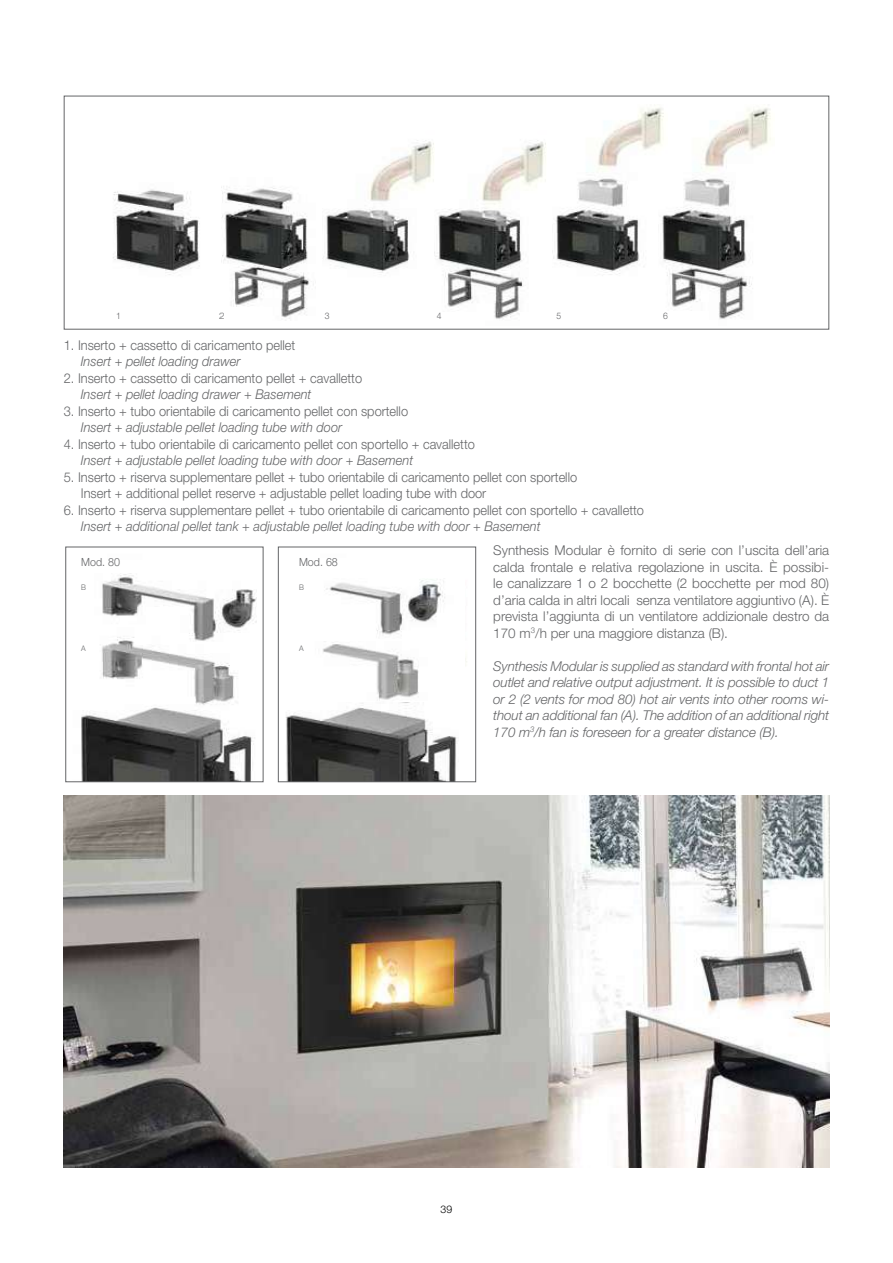
<style>
.page{position:relative;width:893px;height:1263px;background:#fff}
.page>*{position:absolute;margin:0;border:0;box-sizing:border-box;transform-origin:0 0}
.t1{font:300 13.5px/16.5px "Helvetica Neue LT Std";color:#646567;scale:.95 1}
.t2{font:300 13.5px/16.5px "Helvetica Neue LT Std";color:#646567;text-align:justify}
.t3{font:italic 300 13.5px/16.5px "Helvetica Neue LT Std";color:#646567;text-align:justify}
.t4{font:italic 300 13.5px "Helvetica Neue LT Std";color:#646567;scale:.95 1}
.t5{font:300 11.25px "Helvetica Neue LT Std";color:#646567;scale:.95 1}
.t6{font:300 10.5px "Helvetica Neue LT Std";color:#000}
.t7{font:300 9px "Helvetica Neue LT Std";color:#646567;scale:.95 1}
.t8{font:300 7.65px "Helvetica Neue LT Std";color:#646567;scale:.95 1}
</style>
<div class="page">
<img style="left:81px;top:714px;width:174px;height:66px">
<div style="left:65px;top:547px;width:198px;height:235px;border:1px solid #646567"></div>
<img style="left:286px;top:703px;width:171px;height:77px">
<div style="left:278px;top:547px;width:198px;height:235px;border:1px solid #646567"></div>
<div style="left:64px;top:96px;width:765px;height:234px;background:#fff;border:1px solid #646567"></div>
<img style="left:113px;top:189px;width:87px;height:86px">
<img style="left:324px;top:140px;width:222px;height:179px">
<img style="left:552px;top:108px;width:107px;height:167px">
<img style="left:659px;top:107px;width:112px;height:212px">
<img style="left:64px;top:795px;width:765px;height:372px">
<img style="left:221px;top:187px;width:93px;height:132px">
<img style="left:91px;top:646px;width:154px;height:69px">
<img style="left:102px;top:573px;width:155px;height:73px">
<img style="left:322px;top:644px;width:145px;height:59px">
<img style="left:326px;top:579px;width:119px;height:56px">
<p class="t7" style="left:116px;top:310px;width:7px">1</p>
<p class="t7" style="left:219px;top:310px;width:7px">2</p>
<p class="t7" style="left:325px;top:310px;width:7px">3</p>
<p class="t7" style="left:437px;top:310px;width:7px">4</p>
<p class="t7" style="left:556px;top:310px;width:7px">5</p>
<p class="t7" style="left:663px;top:310px;width:7px">6</p>
<p class="t1" style="left:64px;top:336px;width:245px">1. Inserto + cassetto di caricamento pellet</p>
<p class="t4" style="left:81px;top:353px;width:170px">Insert + pellet loading drawer</p>
<p class="t1" style="left:64px;top:369px;width:316px">2. Inserto + cassetto di caricamento pellet + cavalletto</p>
<p class="t4" style="left:81px;top:386px;width:244px">Insert + pellet loading drawer + Basement</p>
<p class="t1" style="left:64px;top:402px;width:364px">3. Inserto + tubo orientabile di caricamento pellet con sportello</p>
<p class="t4" style="left:81px;top:419px;width:277px">Insert + adjustable pellet loading tube with door</p>
<p class="t1" style="left:64px;top:435px;width:434px">4. Inserto + tubo orientabile di caricamento pellet con sportello + cavalletto</p>
<p class="t4" style="left:81px;top:452px;width:351px">Insert + adjustable pellet loading tube with door + Basement</p>
<p class="t1" style="left:81px;top:468px;width:524px;text-indent:-17px">5. Inserto + riserva supplementare pellet + tubo orientabile di caricamento pellet con sportello<br>Insert + additional pellet reserve + adjustable pellet loading tube with door</p>
<p class="t1" style="left:64px;top:501px;width:612px">6. Inserto + riserva supplementare pellet + tubo orientabile di caricamento pellet con sportello + cavalletto</p>
<p class="t4" style="left:81px;top:518px;width:485px">Insert + additional pellet tank + adjustable pellet loading tube with door + Basement</p>
<p class="t2" style="left:493px;top:542px;width:337px">Synthesis Modular è fornito di serie con l’uscita dell’aria calda frontale e relativa regolazione in uscita. È possibi&shy;le canalizzare 1 o 2 bocchette (2 bocchette per mod 80) d’aria calda in altri locali senza ventilatore aggiuntivo (A). È prevista l’aggiunta di un ventilatore addizionale destro da 170 m<sup>3</sup>/h per una maggiore distanza (B).</p>
<p class="t3" style="left:493px;top:658px;width:337px">Synthesis Modular is supplied as standard with frontal hot air outlet and relative output adjustment. It is possible to duct 1 or 2 (2 vents for mod 80) hot air vents into other rooms wi&shy;thout an additional fan (A). The addition of an additional right 170 m<sup>3</sup>/h fan is foreseen for a greater distance (B).</p>
<p class="t5" style="left:81px;top:555px;width:42px">Mod. 80</p>
<p class="t5" style="left:299px;top:555px;width:42px">Mod. 68</p>
<p class="t8" style="left:299px;top:583px;width:7px">B</p>
<p class="t8" style="left:81px;top:583px;width:7px">B</p>
<p class="t8" style="left:81px;top:643px;width:6px">A</p>
<p class="t8" style="left:299px;top:643px;width:6px">A</p>
<p class="t6" style="left:441px;top:1203px;width:13px">39</p>
</div>
